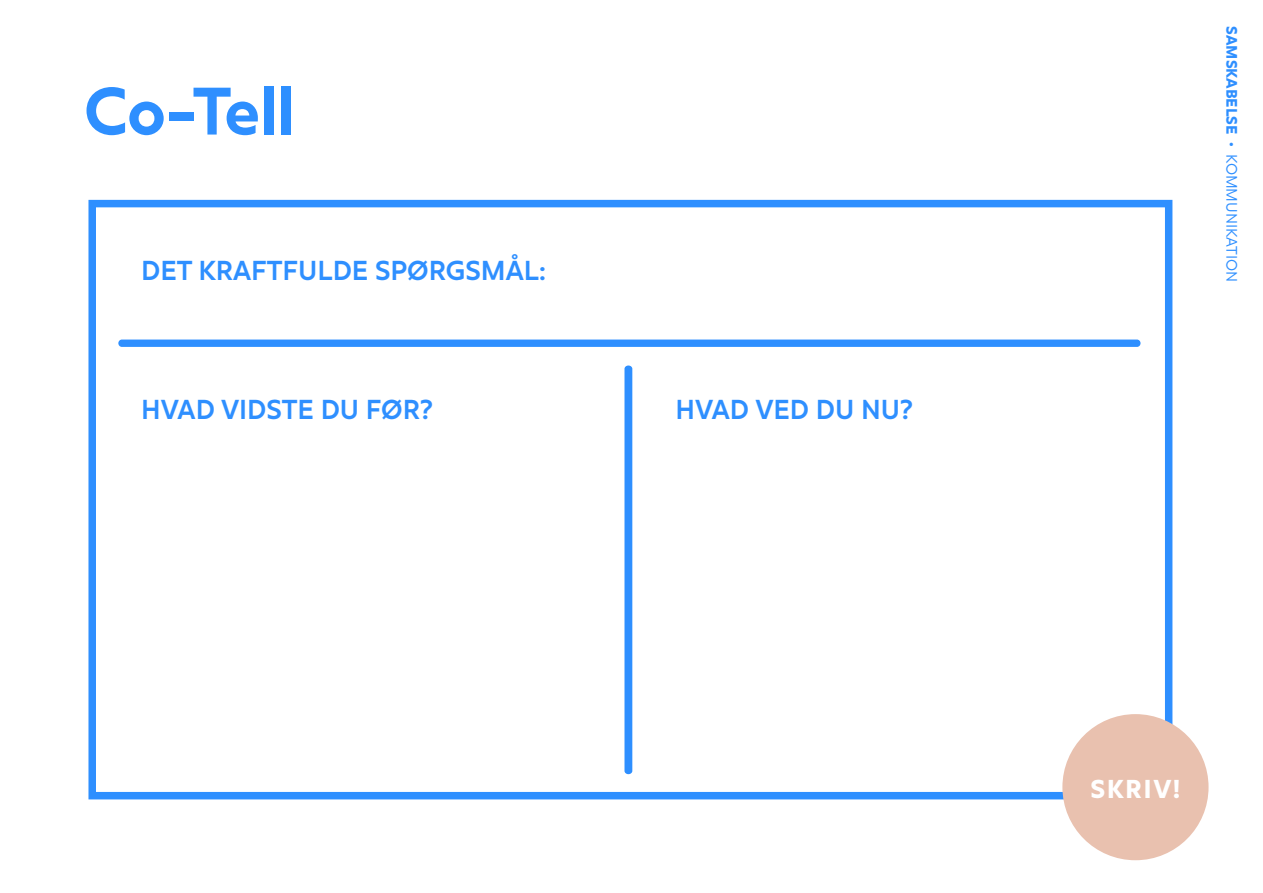
<style>
.page{position:relative;width:1263px;height:893px;background:#fff}
.page>*{position:absolute;margin:0;border:0;box-sizing:border-box;transform-origin:0 0}
.t1{font:700 66px "Juli Sans";letter-spacing:-.005em;color:#2e8fff}
.t2{font:500 27px "Juli Sans";color:#2e8fff}
.t3{font:900 25.5px "Juli Sans";letter-spacing:.06em;color:#fff}
.t4{font:15px "Juli Sans";color:#2e8fff}
.t5{font:900 15px "Juli Sans";color:#2e8fff}
.s1{font-weight:500}
</style>
<div class="page">
<div style="left:88px;top:200px;width:1084px;height:599px;background:#fff;border:8px solid #2e8fff"></div>
<div style="left:624px;top:365px;width:8px;height:409px;background:#2e8fff;border-radius:4px"></div>
<div style="left:118px;top:340px;width:1022px;height:7px;background:#2e8fff;border-radius:4px"></div>
<div style="left:1062px;top:714px;width:146px;height:146px;background:#e9c1af;border-radius:50%"></div>
<h1 class="t1" style="left:84px;top:56px;width:212px">Co-Tell</h1>
<p class="t2" style="left:141px;top:248px;width:407px">DET KRAFTFULDE SPØRGSMÅL:</p>
<p class="t2" style="left:141px;top:387px;width:293px">HVAD VIDSTE DU FØR?</p>
<p class="t2" style="left:675px;top:387px;width:239px">HVAD VED DU NU?</p>
<p class="t5" style="left:1244px;top:26px;width:122px;rotate:90deg">SAMSKABELSE <span class="s1">•</span></p>
<p class="t4" style="left:1243px;top:154px;width:130px;rotate:90deg">KOMMUNIKATION</p>
<p class="t3" style="left:1090px;top:767px;width:91px">SKRIV!</p>
</div>
